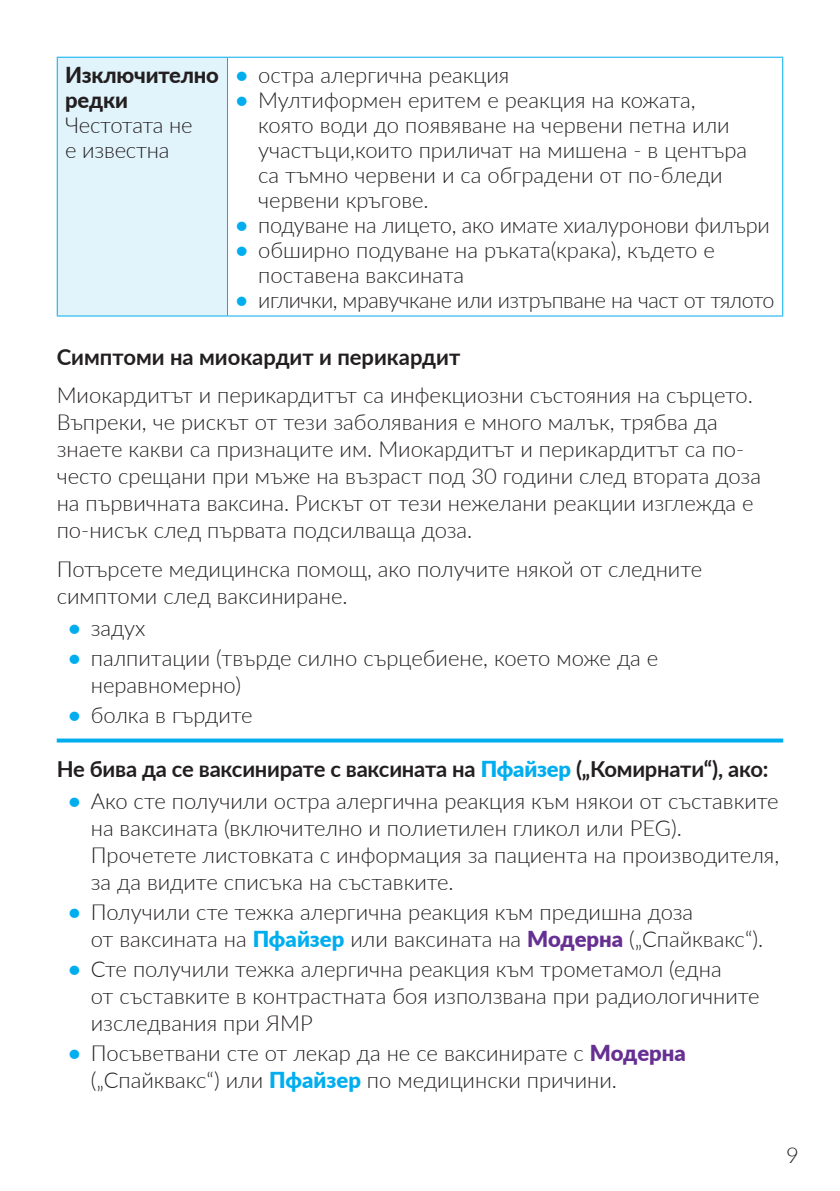
<style>
.page{position:relative;width:840px;height:1191px;background:#fff}
.page>*{position:absolute;margin:0;border:0;box-sizing:border-box;transform-origin:0 0}
.Body{font:300 22px/27px "Lato";color:#231f20}
.Body-2{font:700 22px "Lato";letter-spacing:-.01em;color:#231f20}
.Body-3{font:300 22px "Lato";letter-spacing:-.02em;color:#231f20}
.Bold_black{font:700 22px "Lato";color:#231f20}
.s1{font-weight:800}
.s2{font-weight:700;color:#00aeef}
.s3{font-weight:900;color:#00aeef}
.s4{font-weight:900;color:#662f92}
</style>
<div class="page">
<svg style="left:57px;top:738px;width:725px;height:4px;background:#22b8f1"></svg>
<div style="left:57px;top:57px;width:170px;height:259px;background:#e1f4fc"></div>
<hr style="left:57px;top:57px;width:170px;height:1px;background:#00aeef">
<hr style="left:57px;top:58px;width:1px;height:257px;background:#00aeef">
<hr style="left:227px;top:57px;width:555px;height:1px;background:#00aeef">
<hr style="left:227px;top:58px;width:1px;height:257px;background:#00aeef">
<hr style="left:781px;top:58px;width:1px;height:257px;background:#00aeef">
<hr style="left:57px;top:315px;width:170px;height:1px;background:#00aeef">
<hr style="left:227px;top:315px;width:555px;height:1px;background:#00aeef">
<p class="Body" style="left:65px;top:62px;width:155px;line-height:25px"><span class="s1">Изключително редки<br></span>Честотата не<br>е известна</p>
<p class="Body" style="left:235px;top:61px;width:275px"><span class="s2">•</span> остра алергична реакция</p>
<p class="Body" style="left:258px;top:87px;width:490px;line-height:25px;text-indent:-23px"><span class="s2">•</span> Мултиформен еритем е реакция на кожата, която води до появяване на червени петна или участъци,които приличат на мишена - в центъра са тъмно червени и са обградени от по-бледи червени кръгове.</p>
<p class="Body" style="left:235px;top:211px;width:535px"><span class="s2">•</span> подуване на лицето, ако имате хиалуронови филъри</p>
<p class="Body" style="left:258px;top:237px;width:458px;line-height:25px;text-indent:-23px"><span class="s2">•</span> обширно подуване на ръката(крака), където е поставена ваксината</p>
<p class="Body-3" style="left:235px;top:285px;width:540px"><span class="s2">•</span> иглички, мравучкане или изтръпване на част от тялото</p>
<p class="Bold_black" style="left:57px;top:341px;width:405px">Симптоми на миокардит и перикардит</p>
<p class="Body" style="left:57px;top:381px;width:705px">Миокардитът и перикардитът са инфекциозни състояния на сърцето.<br>Въпреки, че рискът от тези заболявания е много малък, трябва да знаете какви са признаците им. Миокардитът и перикардитът са по&shy;често срещани при мъже на възраст под 30 години след втората доза на първичната ваксина. Рискът от тези нежелани реакции изглежда е по-нисък след първата подсилваща доза.</p>
<p class="Body" style="left:57px;top:554px;width:646px">Потърсете медицинска помощ, ако получите някой от следните симптоми след ваксиниране.</p>
<p class="Body" style="left:68px;top:614px;width:79px"><span class="s2">•</span> задух</p>
<p class="Body" style="left:91px;top:644px;width:568px;text-indent:-23px"><span class="s2">•</span> палпитации (твърде силно сърцебиене, което може да е неравномерно)</p>
<p class="Body" style="left:68px;top:701px;width:186px"><span class="s2">•</span> болка в гърдите</p>
<p class="Body-2" style="left:57px;top:752px;width:712px">Не бива да се ваксинирате с ваксината на <span class="s3">Пфайзер</span> („Комирнати“), ако:</p>
<p class="Body" style="left:91px;top:787px;width:689px;text-indent:-23px"><span class="s2">•</span> Ако сте получили остра алергична реакция към някои от съставките на ваксината (включително и полиетилен гликол или PEG).<br>Прочетете листовката с информация за пациента на производителя, за да видите списъка на съставките.</p>
<p class="Body" style="left:91px;top:898px;width:673px;text-indent:-23px"><span class="s2">•</span> Получили сте тежка алергична реакция към предишна доза<br>от ваксината на <span class="s3">Пфайзер</span> или ваксината на <span class="s4">Модерна</span> („Спайквакс“).</p>
<p class="Body" style="left:91px;top:954px;width:670px;text-indent:-23px"><span class="s2">•</span> Сте получили тежка алергична реакция към трометамол (една<br>от съставките в контрастната боя използвана при радиологичните изследвания при ЯМР</p>
<p class="Body" style="left:91px;top:1038px;width:596px;text-indent:-23px"><span class="s2">•</span> Посъветвани сте от лекар да не се ваксинирате с <span class="s4">Модерна </span>(„Спайквакс“) или <span class="s3">Пфайзер</span> по медицински причини.</p>
<p class="Body" style="left:785px;top:1141px;width:14px">9</p>
</div>
